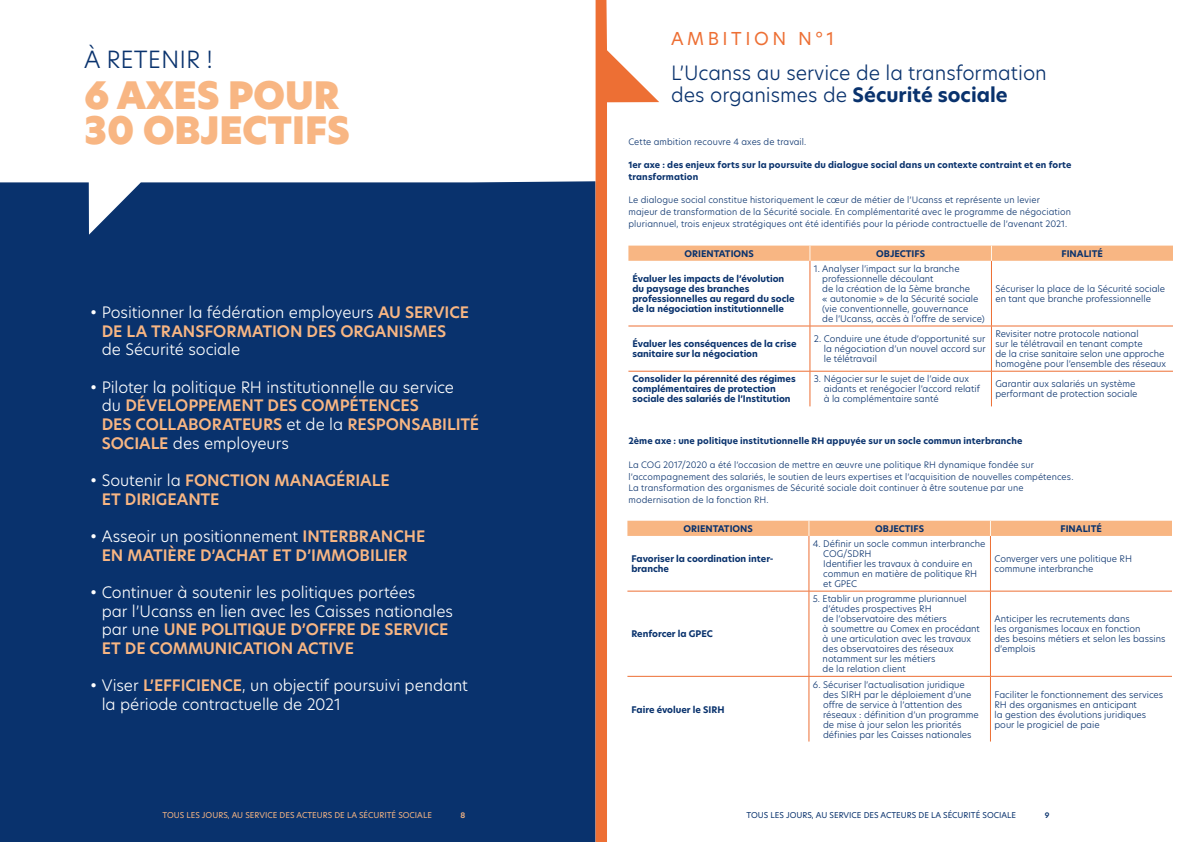
<style>
.page{position:relative;width:1191px;height:842px;background:#fff}
.page>*{position:absolute;margin:0;border:0;box-sizing:border-box;transform-origin:0 0}
.t1{font:37.1px/35px "Hero New Super";color:#f8b683}
.t2{font:300 23.3px "Hero New";color:#09326d}
.t3{font:300 19.5px/21.4px "Hero New";color:#09326d}
.t4{font:17.5px "Hero New";letter-spacing:.2em;color:#ed6f34}
.t5{font:300 15.6px/18.7px "Hero New";letter-spacing:-.005em;color:#fff}
.t6{font:600 15.6px/18.7px "Hero New";letter-spacing:-.005em;color:#f8b683}
.t7{font:300 9px/10px "Hero New";color:#09326d}
.t8{font:700 9px/10px "Hero New";color:#09326d}
.t9{font:300 8.8px/11.7px "Hero New";letter-spacing:.01em;color:#09326d}
.t10{font:700 8.8px/11.7px "Hero New";letter-spacing:.01em;color:#09326d}
.t11{font:8px "Hero New";color:#f8b683}
.t12{font:8px "Hero New";color:#09326d}
.t13{font:600 7.4px "Hero New";color:#f8b683}
.t14{font:600 7.4px "Hero New";color:#09326d}
.s1{font-weight:300;color:#fff}
.s2{font-weight:600;color:#f8b683}
.s3{font-weight:700}
</style>
<div class="page">
<div style="left:0;top:181px;width:595px;height:661px;background:#09326d"></div>
<svg style="left:595px;top:0;width:64px;height:842px"></svg>
<hr style="left:809px;top:261px;width:1px;height:65px;background:#ed6f34">
<hr style="left:991px;top:261px;width:1px;height:65px;background:#ed6f34">
<hr style="left:628px;top:326px;width:182px;height:1px;background:#ed6f34">
<hr style="left:810px;top:326px;width:181px;height:1px;background:#ed6f34">
<hr style="left:809px;top:326px;width:1px;height:45px;background:#ed6f34">
<hr style="left:991px;top:326px;width:182px;height:1px;background:#ed6f34">
<hr style="left:991px;top:326px;width:1px;height:45px;background:#ed6f34">
<hr style="left:628px;top:371px;width:182px;height:1px;background:#ed6f34">
<hr style="left:810px;top:371px;width:181px;height:1px;background:#ed6f34">
<hr style="left:809px;top:371px;width:1px;height:35px;background:#ed6f34">
<hr style="left:991px;top:371px;width:182px;height:1px;background:#ed6f34">
<hr style="left:991px;top:371px;width:1px;height:35px;background:#ed6f34">
<svg style="left:628px;top:246px;width:545px;height:15px;background:#f8b785"></svg>
<hr style="left:808px;top:536px;width:1px;height:55px;background:#ed6f34">
<hr style="left:990px;top:536px;width:1px;height:55px;background:#ed6f34">
<hr style="left:627px;top:591px;width:182px;height:1px;background:#ed6f34">
<hr style="left:809px;top:591px;width:181px;height:1px;background:#ed6f34">
<hr style="left:808px;top:591px;width:1px;height:85px;background:#ed6f34">
<hr style="left:990px;top:591px;width:182px;height:1px;background:#ed6f34">
<hr style="left:990px;top:591px;width:1px;height:85px;background:#ed6f34">
<hr style="left:627px;top:676px;width:182px;height:1px;background:#ed6f34">
<hr style="left:809px;top:676px;width:181px;height:1px;background:#ed6f34">
<hr style="left:808px;top:677px;width:1px;height:64px;background:#ed6f34">
<hr style="left:990px;top:676px;width:182px;height:1px;background:#ed6f34">
<hr style="left:990px;top:677px;width:1px;height:64px;background:#ed6f34">
<div style="left:627px;top:521px;width:545px;height:15px;background:#f8b683"></div>
<h2 class="t2" style="left:84px;top:43px;width:130px">À RETENIR !</h2>
<h1 class="t1" style="left:84px;top:78px;width:267px">6 AXES POUR<br>30 OBJECTIFS</h1>
<h3 class="t6" style="left:102px;top:303px;width:369px;text-indent:-11px"><span class="s1">• Positionner la fédération employeurs</span> AU SERVICE<br>DE LA TRANSFORMATION DES ORGANISMES</h3>
<h3 class="t5" style="left:102px;top:340px;width:140px">de Sécurité sociale</h3>
<h3 class="t5" style="left:102px;top:377px;width:379px;text-indent:-11px">• Piloter la politique RH institutionnelle au service<br>du <span class="s2">DÉVELOPPEMENT DES COMPÉTENCES<br>DES COLLABORATEURS</span> et de la <span class="s2">RESPONSABILITÉ SOCIALE</span> des employeurs</h3>
<h3 class="t6" style="left:102px;top:471px;width:289px;text-indent:-11px"><span class="s1">• Soutenir la</span> FONCTION MANAGÉRIALE<br>ET DIRIGEANTE</h3>
<h3 class="t6" style="left:90px;top:527px;width:336px;text-align:center"><span class="s1">• Asseoir un positionnement</span> INTERBRANCHE<br>EN MATIÈRE D’ACHAT ET D’IMMOBILIER</h3>
<h3 class="t5" style="left:102px;top:583px;width:353px;text-indent:-11px">• Continuer à soutenir les politiques portées<br>par l’Ucanss en lien avec les Caisses nationales par une <span class="s2">UNE POLITIQUE D’OFFRE DE SERVICE ET DE COMMUNICATION ACTIVE</span></h3>
<h3 class="t5" style="left:102px;top:676px;width:368px;text-indent:-11px">• Viser <span class="s2">L’EFFICIENCE</span>, un objectif poursuivi pendant la période contractuelle de 2021</h3>
<h3 class="t4" style="left:671px;top:26px;width:165px">AMBITION N°1</h3>
<h3 class="t3" style="left:671px;top:62px;width:377px">L’Ucanss au service de la transformation des organismes de <span class="s3">Sécurité sociale</span></h3>
<p class="t9" style="left:628px;top:136px;width:179px">Cette ambition recouvre 4 axes de travail.</p>
<p class="t10" style="left:628px;top:159px;width:444px">1er axe : des enjeux forts sur la poursuite du dialogue social dans un contexte contraint et en forte transformation</p>
<p class="t9" style="left:628px;top:194px;width:444px">Le dialogue social constitue historiquement le cœur de métier de l’Ucanss et représente un levier majeur de transformation de la Sécurité sociale. En complémentarité avec le programme de négociation pluriannuel, trois enjeux stratégiques ont été identifiés pour la période contractuelle de l’avenant 2021.</p>
<p class="t8" style="left:684px;top:248px;width:71px">ORIENTATIONS</p>
<p class="t8" style="left:876px;top:248px;width:50px">OBJECTIFS</p>
<p class="t8" style="left:1061px;top:248px;width:43px">FINALITÉ</p>
<p class="t8" style="left:632px;top:274px;width:164px">Évaluer les impacts de l’évolution du paysage des branches professionnelles au regard du socle de la négociation institutionnelle</p>
<p class="t7" style="left:822px;top:263px;width:164px;text-indent:-8px">1. Analyser l’impact sur la branche professionnelle découlant<br>de la création de la 5ème branche<br>« autonomie » de la Sécurité sociale (vie conventionnelle, gouvernance<br>de l’Ucanss, accès à l’offre de service)</p>
<p class="t7" style="left:995px;top:283px;width:171px">Sécuriser la place de la Sécurité sociale en tant que branche professionnelle</p>
<p class="t8" style="left:632px;top:339px;width:166px">Évaluer les conséquences de la crise sanitaire sur la négociation</p>
<p class="t7" style="left:824px;top:334px;width:163px;text-align:justify;text-indent:-10px">2. Conduire une étude d’opportunité sur la négociation d’un nouvel accord sur le télétravail</p>
<p class="t7" style="left:995px;top:329px;width:172px">Revisiter notre protocole national<br>sur le télétravail en tenant compte<br>de la crise sanitaire selon une approche homogène pour l’ensemble des réseaux</p>
<p class="t8" style="left:632px;top:374px;width:165px">Consolider la pérennité des régimes complémentaires de protection sociale des salariés de l’Institution</p>
<p class="t7" style="left:823px;top:374px;width:158px;text-indent:-10px">3. Négocier sur le sujet de l’aide aux aidants et renégocier l’accord relatif à la complémentaire santé</p>
<p class="t7" style="left:995px;top:379px;width:144px">Garantir aux salariés un système performant de protection sociale</p>
<p class="t10" style="left:628px;top:435px;width:395px">2ème axe : une politique institutionnelle RH appuyée sur un socle commun interbranche</p>
<p class="t9" style="left:628px;top:458px;width:446px">La COG 2017/2020 a été l’occasion de mettre en œuvre une politique RH dynamique fondée sur l’accompagnement des salariés, le soutien de leurs expertises et l’acquisition de nouvelles compétences.<br>La transformation des organismes de Sécurité sociale doit continuer à être soutenue par une modernisation de la fonction RH.</p>
<p class="t8" style="left:683px;top:524px;width:71px">ORIENTATIONS</p>
<p class="t8" style="left:875px;top:524px;width:50px">OBJECTIFS</p>
<p class="t8" style="left:1060px;top:524px;width:43px">FINALITÉ</p>
<p class="t8" style="left:631px;top:554px;width:144px">Favoriser la coordination inter&shy;branche</p>
<p class="t7" style="left:823px;top:539px;width:164px;text-indent:-10px">4. Définir un socle commun interbranche<br>COG/SDRH<br>Identifier les travaux à conduire en commun en matière de politique RH et GPEC</p>
<p class="t7" style="left:994px;top:554px;width:139px">Converger vers une politique RH commune interbranche</p>
<p class="t8" style="left:631px;top:629px;width:83px">Renforcer la GPEC</p>
<p class="t8" style="left:631px;top:704px;width:95px">Faire évoluer le SIRH</p>
<p class="t7" style="left:822px;top:594px;width:159px;text-indent:-10px">5. Etablir un programme pluriannuel d’études prospectives RH<br>de l’observatoire des métiers<br>à soumettre au Comex en procédant à une articulation avec les travaux des observatoires des réseaux notamment sur les métiers<br>de la relation client</p>
<p class="t7" style="left:994px;top:614px;width:172px">Anticiper les recrutements dans<br>les organismes locaux en fonction<br>des besoins métiers et selon les bassins d’emplois</p>
<p class="t7" style="left:823px;top:679px;width:157px;text-indent:-10px">6. Sécuriser l’actualisation juridique des SIRH par le déploiement d’une offre de service à l’attention des réseaux : définition d’un programme de mise à jour selon les priorités définies par les Caisses nationales</p>
<p class="t7" style="left:994px;top:689px;width:170px">Faciliter le fonctionnement des services RH des organismes en anticipant<br>la gestion des évolutions juridiques pour le progiciel de paie</p>
<p class="t11" style="left:162px;top:809px;width:271px">TOUS LES JOURS, AU SERVICE DES ACTEURS DE LA SÉCURITÉ SOCIALE</p>
<p class="t13" style="left:460px;top:810px;width:6px">8</p>
<p class="t12" style="left:746px;top:809px;width:271px">TOUS LES JOURS, AU SERVICE DES ACTEURS DE LA SÉCURITÉ SOCIALE</p>
<p class="t14" style="left:1044px;top:810px;width:6px">9</p>
</div>
